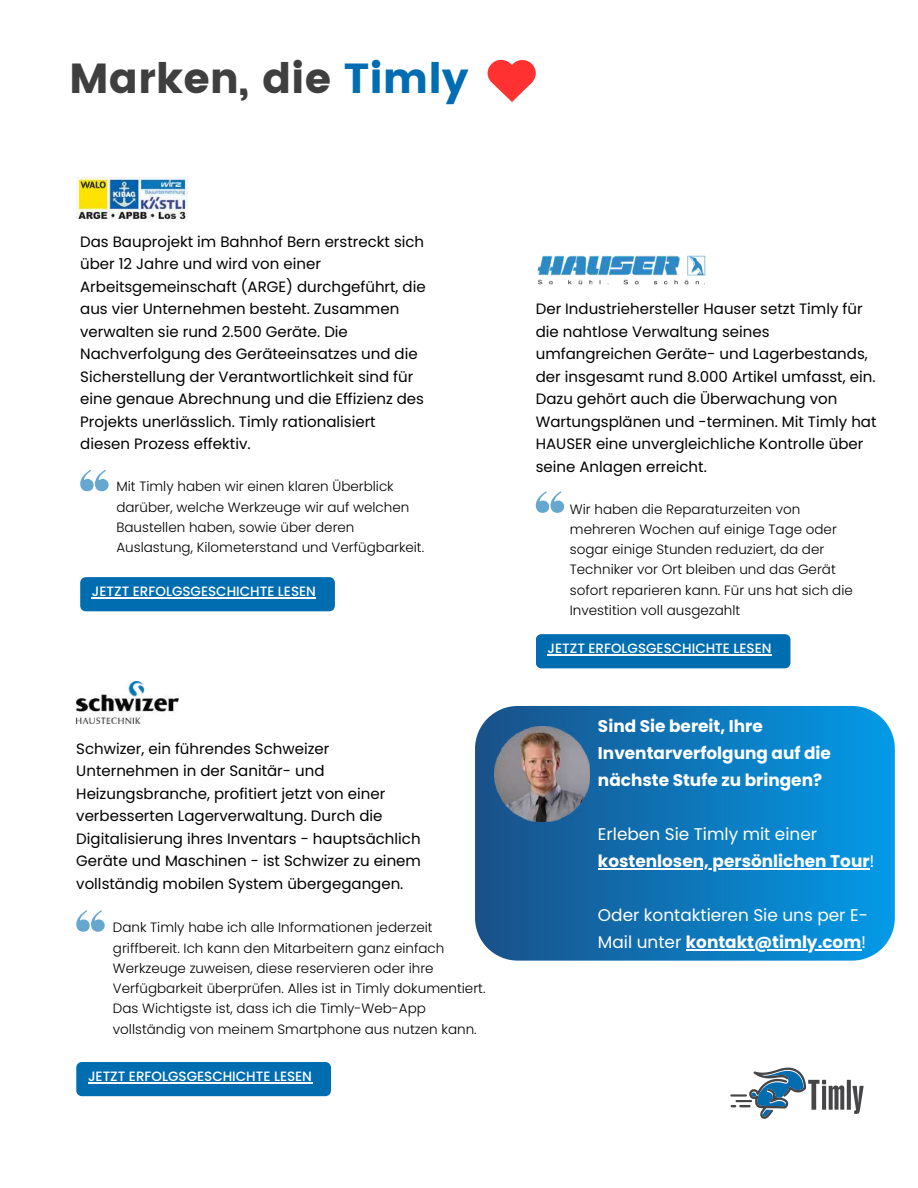
<style>
.page{position:relative;width:918px;height:1188px;background:#fff}
.page>*{position:absolute;margin:0;border:0;box-sizing:border-box;transform-origin:0 0}
.t1{font:42px "Poppins";color:#3f3f3f}
.t2{font:700 16.95px/27px "Poppins";color:#fff}
.t3{font:16.95px/27px "Poppins";color:#fff}
.t4{font:15px/22.5px "Poppins";color:#000}
.t5{font:300 13.5px/20.2px "Poppins";color:#000}
.t6{font:500 13.5px "Poppins";color:#fff}
.s1{color:#006cb1}
.s2{font-weight:400}
.s3{font-weight:700}
</style>
<div class="page">
<svg style="left:488px;top:60px;width:48px;height:42px"></svg>
<svg style="left:80px;top:470px;width:28px;height:21px"></svg>
<svg style="left:76px;top:910px;width:28px;height:22px"></svg>
<svg style="left:730px;top:1068px;width:134px;height:51px"></svg>
<svg style="left:475px;top:706px;width:420px;height:255px;background:#137abb"></svg>
<img style="left:494px;top:726px;width:96px;height:96px">
<img style="left:76px;top:177px;width:112px;height:43px">
<img style="left:537px;top:255px;width:169px;height:30px">
<img style="left:76px;top:681px;width:103px;height:43px">
<svg style="left:536px;top:491px;width:28px;height:22px"></svg>
<div style="left:536px;top:634px;width:254px;height:34px;background:#006db0"></div>
<hr style="left:548px;top:655px;width:224px;height:1px;background:#fff">
<hr style="left:598px;top:868px;width:272px;height:1px;background:#fff">
<hr style="left:686px;top:949px;width:175px;height:1px;background:#fff">
<div style="left:80px;top:577px;width:255px;height:34px;background:#006db0"></div>
<hr style="left:92px;top:597px;width:224px;height:2px;background:#fff">
<div style="left:76px;top:1062px;width:255px;height:34px;background:#006db0"></div>
<hr style="left:88px;top:1082px;width:224px;height:1px;background:#fff">
<h1 class="t1" style="left:69px;top:54px;width:401px">Marken, die <span class="s1">Timly</span></h1>
<p class="t4" style="left:80px;top:230px;width:347px">Das Bauprojekt im Bahnhof Bern erstreckt sich über 12 Jahre und wird von einer Arbeitsgemeinschaft (ARGE) durchgeführt, die aus vier Unternehmen besteht. Zusammen verwalten sie rund 2.500 Geräte. Die Nachverfolgung des Geräteeinsatzes und die Sicherstellung der Verantwortlichkeit sind für eine genaue Abrechnung und die Effizienz des Projekts unerlässlich. Timly rationalisiert diesen Prozess effektiv.</p>
<p class="t5" style="left:116px;top:477px;width:309px">Mit Timly haben wir einen klaren Überblick darüber, welche Werkzeuge wir auf welchen Baustellen haben, sowie über deren Auslastung, Kilometerstand und Verfügbarkeit.</p>
<p class="t6" style="left:92px;top:582px;width:226px">JETZT ERFOLGSGESCHICHTE LESEN</p>
<p class="t4" style="left:76px;top:737px;width:346px">Schwizer, ein führendes Schweizer Unternehmen in der Sanitär- und Heizungsbranche, profitiert jetzt von einer verbesserten Lagerverwaltung. Durch die Digitalisierung ihres Inventars - hauptsächlich Geräte und Maschinen - ist Schwizer zu einem vollständig mobilen System übergegangen.</p>
<p class="t5" style="left:113px;top:918px;width:374px">Dank Timly habe ich alle Informationen jederzeit griffbereit. Ich kann den Mitarbeitern ganz einfach Werkzeuge zuweisen, diese reservieren oder ihre Verfügbarkeit überprüfen. Alles ist in Timly dokumentiert.<br>Das Wichtigste ist, dass ich die Timly-Web-App vollständig von meinem Smartphone aus nutzen kann.</p>
<p class="t6" style="left:87px;top:1069px;width:180px">READ THE FULL CASE STUDY</p>
<p class="t6" style="left:88px;top:1067px;width:226px">JETZT ERFOLGSGESCHICHTE LESEN</p>
<p class="t4" style="left:536px;top:298px;width:342px">Der Industriehersteller Hauser setzt Timly für die nahtlose Verwaltung seines umfangreichen Geräte- und Lagerbestands, der insgesamt rund 8.000 Artikel umfasst, ein.<br>Dazu gehört auch die Überwachung von Wartungsplänen und -terminen. Mit Timly hat HAUSER eine unvergleichliche Kontrolle über seine Anlagen erreicht.</p>
<p class="t5" style="left:570px;top:499px;width:284px">Wir haben die Reparaturzeiten von mehreren Wochen auf einige Tage oder sogar einige Stunden reduziert, da der Techniker vor Ort bleiben und das Gerät sofort reparieren kann. Für uns hat sich die Investition voll ausgezahlt</p>
<p class="t6" style="left:548px;top:639px;width:226px">JETZT ERFOLGSGESCHICHTE LESEN</p>
<p class="t2" style="left:598px;top:712px;width:235px">Sind Sie bereit, Ihre<br>Inventarverfolgung auf die nächste Stufe zu bringen?</p>
<p class="t2" style="left:598px;top:820px;width:278px"><span class="s2">Erleben Sie Timly mit einer </span>kostenlosen, persönlichen Tour<span class="s2">!</span></p>
<p class="t3" style="left:598px;top:901px;width:272px">Oder kontaktieren Sie uns per E-<br>Mail unter <span class="s3">kontakt@timly.com</span>!</p>
</div>
